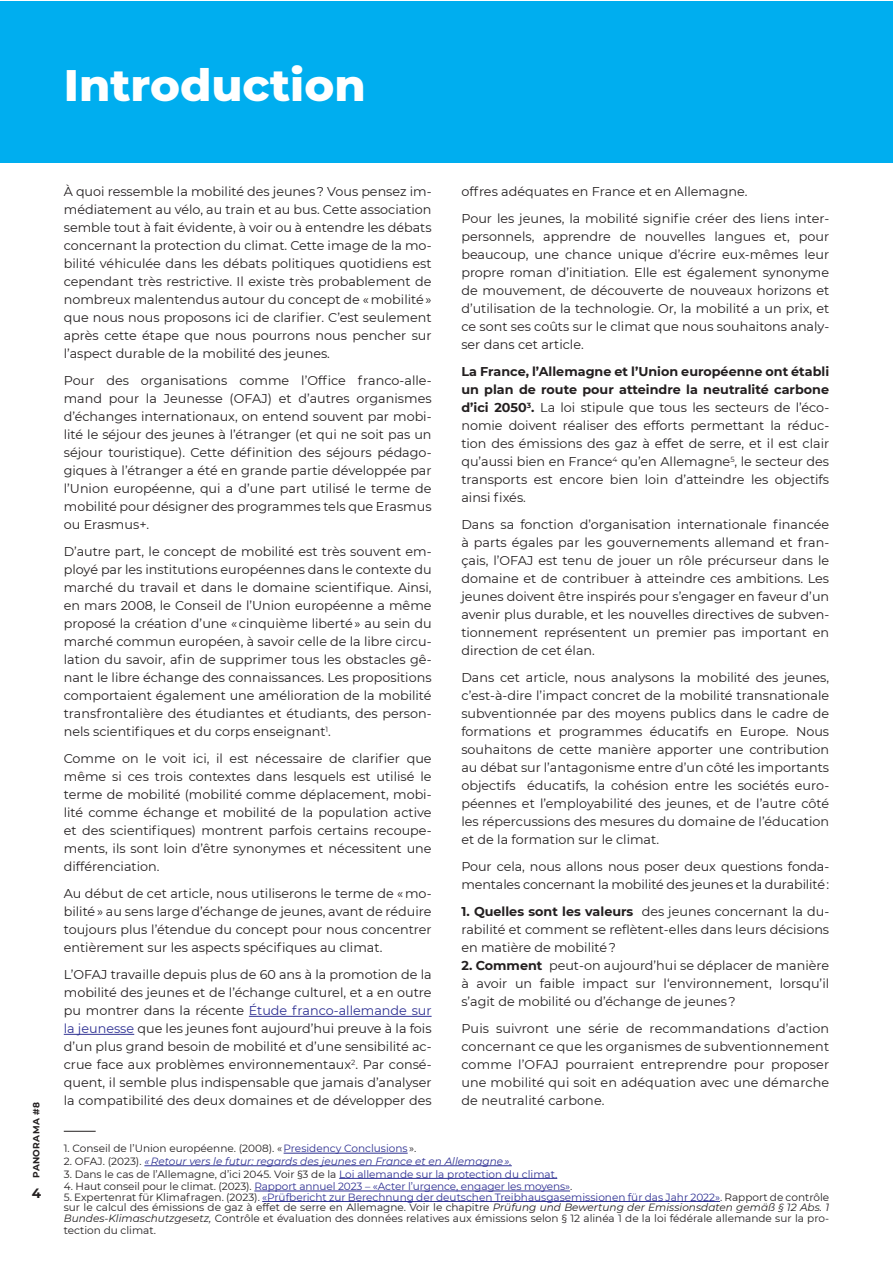
<style>
.page{position:relative;width:893px;height:1263px;background:#fff}
.page>*{position:absolute;margin:0;border:0;box-sizing:border-box;transform-origin:0 0}
.txt_cour_reg{font:800 45px "Montserrat";color:#fff}
.t1{font:700 13.5px "Montserrat";color:#231f20}
.t2{font:12.75px/18px "Montserrat";color:#231f20;text-align:justify}
.t3{font:10.5px/10.5px "Montserrat";color:#231f20;text-align:justify}
.t4{font:10.5px "Montserrat";letter-spacing:-.01em;color:#2e3092}
.t5{font:italic 10.5px "Montserrat";color:#2e3092}
.t6{font:700 9px "Montserrat";letter-spacing:.04em;color:#231f20}
.s1{color:#2e3092}
.s2{font-style:normal;color:#231f20}
.s3{color:#231f20}
.s4{font-style:italic}
.s5{font-weight:700}
</style>
<div class="page">
<div style="left:1px;top:1px;width:892px;height:161px;background:#00aeef"></div>
<hr style="left:249px;top:1016px;width:183px;height:1px;background:#2e3092">
<hr style="left:64px;top:1034px;width:70px;height:1px;background:#2e3092">
<hr style="left:64px;top:1131px;width:32px;height:1px;background:#231f20">
<hr style="left:284px;top:1153px;width:124px;height:1px;background:#2e3092">
<hr style="left:144px;top:1165px;width:368px;height:1px;background:#2e3092">
<hr style="left:339px;top:1178px;width:218px;height:1px;background:#2e3092">
<hr style="left:254px;top:1191px;width:316px;height:1px;background:#2e3092">
<hr style="left:262px;top:1201px;width:458px;height:1px;background:#2e3092">
<p class="txt_cour_reg" style="left:64px;top:52px;width:303px">Introduction</p>
<p class="t6" style="left:30px;top:1178px;width:77px;rotate:-90deg">PANORAMA #8</p>
<p class="t1" style="left:32px;top:1183px;width:11px">4</p>
<p class="t2" style="left:64px;top:182px;width:369px">À quoi ressemble la mobilité des jeunes ? Vous pensez im&shy;médiatement au vélo, au train et au bus. Cette association semble tout à fait évidente, à voir ou à entendre les débats concernant la protection du climat. Cette image de la mo&shy;bilité véhiculée dans les débats politiques quotidiens est cependant très restrictive. Il existe très probablement de nombreux malentendus autour du concept de « mobilité » que nous nous proposons ici de clarifier. C’est seulement après cette étape que nous pourrons nous pencher sur l’aspect durable de la mobilité des jeunes.</p>
<p class="t2" style="left:64px;top:371px;width:369px">Pour des organisations comme l’Office franco-alle&shy;mand pour la Jeunesse (OFAJ) et d’autres organismes d’échanges internationaux, on entend souvent par mobi&shy;lité le séjour des jeunes à l’étranger (et qui ne soit pas un séjour touristique). Cette définition des séjours pédago&shy;giques à l’étranger a été en grande partie développée par l’Union européenne, qui a d’une part utilisé le terme de mobilité pour désigner des programmes tels que Erasmus ou Erasmus+.</p>
<p class="t2" style="left:64px;top:542px;width:369px">D’autre part, le concept de mobilité est très souvent em&shy;ployé par les institutions européennes dans le contexte du marché du travail et dans le domaine scientifique. Ainsi, en mars 2008, le Conseil de l’Union européenne a même proposé la création d’une « cinquième liberté » au sein du marché commun européen, à savoir celle de la libre circu&shy;lation du savoir, afin de supprimer tous les obstacles gê&shy;nant le libre échange des connaissances. Les propositions comportaient également une amélioration de la mobilité transfrontalière des étudiantes et étudiants, des person&shy;nels scientifiques et du corps enseignant<sup>1</sup>.</p>
<p class="t2" style="left:64px;top:749px;width:369px">Comme on le voit ici, il est nécessaire de clarifier que même si ces trois contextes dans lesquels est utilisé le terme de mobilité (mobilité comme déplacement, mobi&shy;lité comme échange et mobilité de la population active et des scientifiques) montrent parfois certains recoupe&shy;ments, ils sont loin d’être synonymes et nécessitent une différenciation.</p>
<p class="t2" style="left:64px;top:884px;width:369px">Au début de cet article, nous utiliserons le terme de « mo&shy;bilité » au sens large d’échange de jeunes, avant de réduire toujours plus l’étendue du concept pour nous concentrer entièrement sur les aspects spécifiques au climat.</p>
<p class="t2" style="left:64px;top:965px;width:369px">L’OFAJ travaille depuis plus de 60 ans à la promotion de la mobilité des jeunes et de l’échange culturel, et a en outre pu montrer dans la récente <span class="s1">Étude franco-allemande sur la jeunesse</span> que les jeunes font aujourd’hui preuve à la fois d’un plus grand besoin de mobilité et d’une sensibilité ac&shy;crue face aux problèmes environnementaux<sup>2</sup>. Par consé&shy;quent, il semble plus indispensable que jamais d’analyser la compatibilité des deux domaines et de développer des</p>
<p class="t3" style="left:64px;top:1143px;width:354px">1. Conseil de l’Union européenne. (2008). « <span class="s1">Presidency Conclusions</span> ».</p>
<p class="t5" style="left:64px;top:1154px;width:449px"><span class="s2">2. OFAJ. (2023).</span> « Retour vers le futur: regards des jeunes en France et en Allemagne ».</p>
<p class="t3" style="left:64px;top:1168px;width:495px">3. Dans le cas de l’Allemagne, d’ici 2045. Voir §3 de la <span class="s1">Loi allemande sur la protection du climat.</span></p>
<p class="t4" style="left:64px;top:1179px;width:510px"><span class="s3">4. Haut conseil pour le climat. (2023).</span> Rapport annuel 2023 – «Acter l’urgence, engager les moyens»<span class="s3">.</span></p>
<p class="t3" style="left:64px;top:1191px;width:767px">5. Expertenrat für Klimafragen. (2023). <span class="s1">«Prüfbericht zur Berechnung der deutschen Treibhausgasemissionen für das Jahr 2022»</span>. Rapport de contrôle sur le calcul des émissions de gaz à effet de serre en Allemagne. Voir le chapitre <span class="s4">Prüfung und Bewertung der Emissionsdaten gemäß § 12 Abs. 1<br>Bundes-Klimaschutzgesetz,</span> Contrôle et évaluation des données relatives aux émissions selon § 12 alinéa 1 de la loi fédérale allemande sur la pro-</p>
<p class="t3" style="left:64px;top:1225px;width:94px">tection du climat.</p>
<p class="t2" style="left:461px;top:182px;width:288px">offres adéquates en France et en Allemagne.</p>
<p class="t2" style="left:461px;top:209px;width:369px">Pour les jeunes, la mobilité signifie créer des liens inter&shy;personnels, apprendre de nouvelles langues et, pour beaucoup, une chance unique d’écrire eux-mêmes leur propre roman d’initiation. Elle est également synonyme de mouvement, de découverte de nouveaux horizons et d’utilisation de la technologie. Or, la mobilité a un prix, et ce sont ses coûts sur le climat que nous souhaitons analy&shy;ser dans cet article.</p>
<p class="t2" style="left:461px;top:362px;width:369px"><span class="s5">La France, l’Allemagne et l’Union européenne ont établi un plan de route pour atteindre la neutralité carbone d’ici 2050</span><sup>3</sup><span class="s5">.</span> La loi stipule que tous les secteurs de l’éco&shy;nomie doivent réaliser des efforts permettant la réduc&shy;tion des émissions des gaz à effet de serre, et il est clair qu’aussi bien en France<sup>4</sup> qu’en Allemagne<sup>5</sup>, le secteur des transports est encore bien loin d’atteindre les objectifs ainsi fixés.</p>
<p class="t2" style="left:461px;top:515px;width:369px">Dans sa fonction d’organisation internationale financée à parts égales par les gouvernements allemand et fran&shy;çais, l’OFAJ est tenu de jouer un rôle précurseur dans le domaine et de contribuer à atteindre ces ambitions. Les jeunes doivent être inspirés pour s’engager en faveur d’un avenir plus durable, et les nouvelles directives de subven&shy;tionnement représentent un premier pas important en direction de cet élan.</p>
<p class="t2" style="left:461px;top:668px;width:369px">Dans cet article, nous analysons la mobilité des jeunes, c’est-à-dire l’impact concret de la mobilité transnationale subventionnée par des moyens publics dans le cadre de formations et programmes éducatifs en Europe. Nous souhaitons de cette manière apporter une contribution au débat sur l’antagonisme entre d’un côté les importants objectifs éducatifs, la cohésion entre les sociétés euro&shy;péennes et l’employabilité des jeunes, et de l’autre côté les répercussions des mesures du domaine de l’éducation et de la formation sur le climat.</p>
<p class="t2" style="left:461px;top:857px;width:369px">Pour cela, nous allons nous poser deux questions fonda&shy;mentales concernant la mobilité des jeunes et la durabilité :</p>
<p class="t2" style="left:461px;top:902px;width:369px"><span class="s5">1. Quelles sont les valeurs</span> des jeunes concernant la du&shy;rabilité et comment se reflètent-elles dans leurs décisions en matière de mobilité ?</p>
<p class="t2" style="left:461px;top:956px;width:369px"><span class="s5">2. Comment</span> peut-on aujourd’hui se déplacer de manière à avoir un faible impact sur l‘environnement, lorsqu’il s’agit de mobilité ou d’échange de jeunes ?</p>
<p class="t2" style="left:461px;top:1019px;width:369px">Puis suivront une série de recommandations d’action concernant ce que les organismes de subventionnement comme l’OFAJ pourraient entreprendre pour proposer une mobilité qui soit en adéquation avec une démarche de neutralité carbone.</p>
</div>
